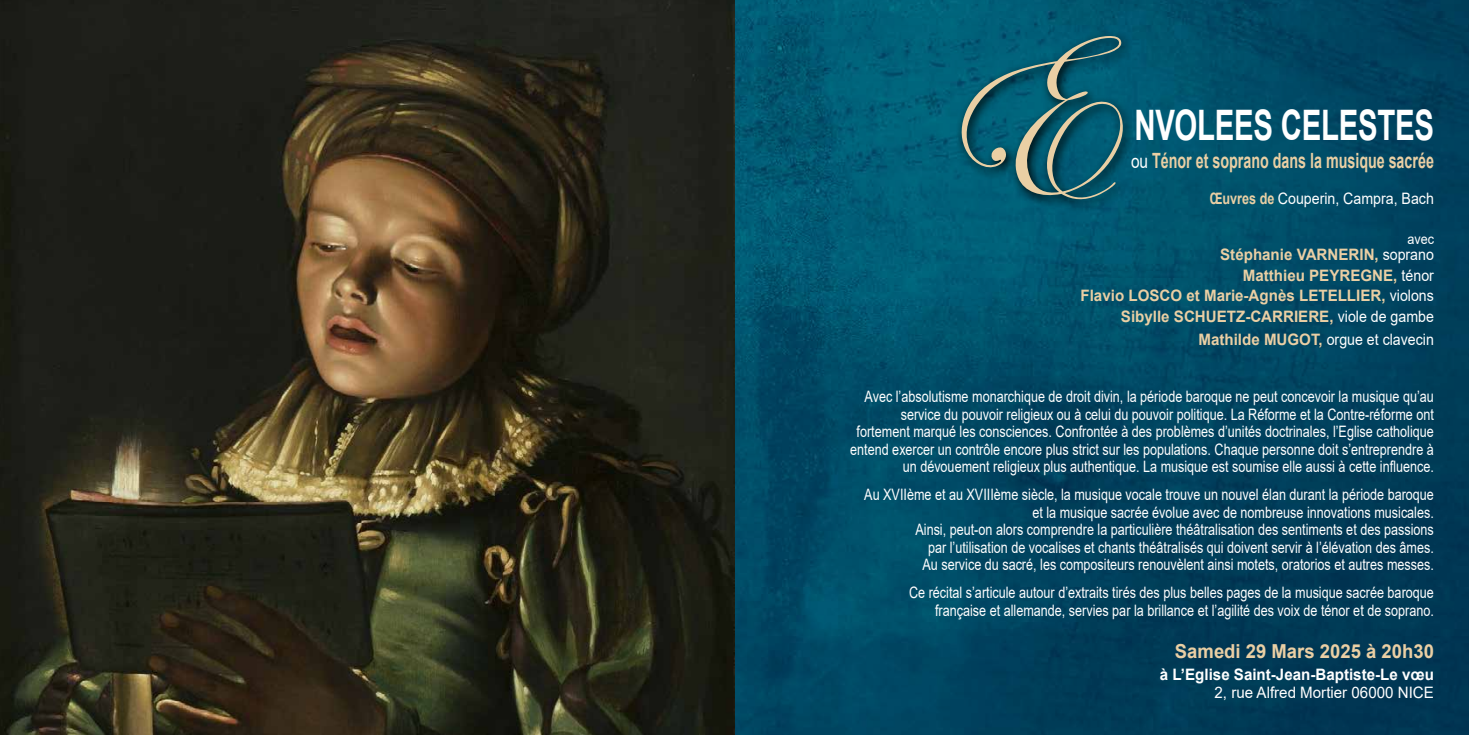
<style>
.page{position:relative;width:1469px;height:735px;background:#fff}
.page>*{position:absolute;margin:0;border:0;box-sizing:border-box;transform-origin:0 0}
.t1{font:700 42px "Arial";letter-spacing:-.01em;color:#fff;scale:.7 1}
.t2{font:700 21px "Arial";color:#eacfa4;scale:.68 1}
.t3{font:700 19.25px "Arial";color:#eacfa4;scale:.96 1}
.t4{font:15.75px/17.5px "Arial";color:#fff;text-align:right;scale:.8 1}
.t5{font:700 15.75px/20.7px "Arial";color:#eacfa4;text-align:right;scale:.96 1}
.t6{font:15.75px "Arial";color:#fff;scale:.9 1}
.t7{font:700 15.75px "Arial";color:#fff;scale:.96 1}
.t8{font:15.75px "Arial";color:#fff;scale:.96 1}
.t9{font:14px "Arial";color:#fff;scale:.9 1}
.s1{font-weight:400;font-size:19.25px;color:#fff}
.s2{font-weight:700;color:#eacfa4}
.s3{font-weight:400;color:#fff}
</style>
<div class="page">
<svg style="left:734px;top:0;width:734px;height:734px;background:#004863"></svg>
<img style="left:0;top:0;width:734px;height:734px">
<svg style="left:944px;top:28px;width:228px;height:207px;background:#00566d"></svg>
<h1 class="t1" style="left:1134px;top:95px;width:429px">NVOLEES CELESTES</h1>
<h2 class="t2" style="left:1131px;top:145px;width:447px"><span class="s1">ou</span> Ténor et soprano dans la musique sacrée</h2>
<p class="t6" style="left:1209px;top:188px;width:250px"><span class="s2">Œuvres de</span> Couperin, Campra, Bach</p>
<p class="t9" style="left:1407px;top:229px;width:31px">avec</p>
<p class="t5" style="left:1080px;top:244px;width:370px">Stéphanie VARNERIN, <span class="s3">soprano<br></span>Matthieu PEYREGNE, <span class="s3">ténor<br></span>Flavio LOSCO et Marie-Agnès LETELLIER, <span class="s3">violons </span>Sibylle SCHUETZ-CARRIERE, <span class="s3">viole de gambe</span></p>
<p class="t6" style="left:1198px;top:328px;width:263px"><span class="s2">Mathilde MUGOT,</span> orgue et clavecin</p>
<p class="t4" style="left:850px;top:387px;width:731px">Avec l’absolutisme monarchique de droit divin, la période baroque ne peut concevoir la musique qu’au service du pouvoir religieux ou à celui du pouvoir politique. La Réforme et la Contre-réforme ont fortement marqué les consciences. Confrontée à des problèmes d’unités doctrinales, l’Eglise catholique entend exercer un contrôle encore plus strict sur les populations. Chaque personne doit s’entreprendre à un dévouement religieux plus authentique. La musique est soumise elle aussi à cette influence.</p>
<p class="t4" style="left:864px;top:485px;width:713px">Au XVIIème et au XVIIIème siècle, la musique vocale trouve un nouvel élan durant la période baroque et la musique sacrée évolue avec de nombreuse innovations musicales.<br>Ainsi, peut-on alors comprendre la particulière théâtralisation des sentiments et des passions<br>par l’utilisation de vocalises et chants théâtralisés qui doivent servir à l’élévation des âmes.<br>Au service du sacré, les compositeurs renouvèlent ainsi motets, oratorios et autres messes.</p>
<p class="t4" style="left:909px;top:583px;width:657px">Ce récital s’articule autour d’extraits tirés des plus belles pages de la musique sacrée baroque française et allemande, servies par la brillance et l’agilité des voix de ténor et de soprano.</p>
<p class="t3" style="left:1174px;top:637px;width:271px">Samedi 29 Mars 2025 à 20h30</p>
<p class="t7" style="left:1159px;top:663px;width:287px">à L’Eglise Saint-Jean-Baptiste-Le vœu</p>
<p class="t8" style="left:1214px;top:681px;width:230px">2, rue Alfred Mortier 06000 NICE</p>
</div>
